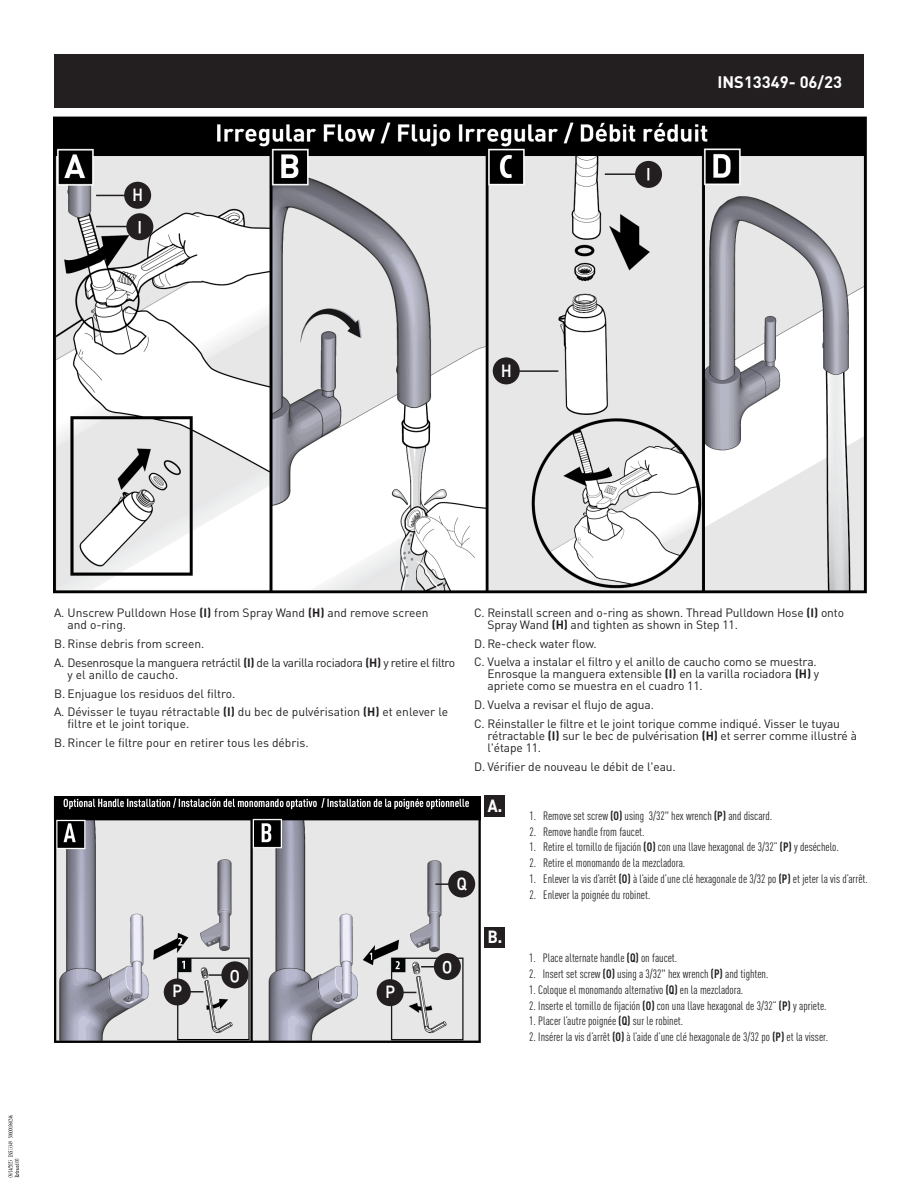
<style>
.page{position:relative;width:918px;height:1188px;background:#fff}
.page>*{position:absolute;margin:0;border:0;box-sizing:border-box;transform-origin:0 0}
.Callout_Circles{font:600 18px "DIN2014";color:#fff;scale:.9 1}
.Bolded{font:700 18px "DIN2014";color:#fff;scale:.9 1}
.t1{font:700 16.5px "DIN Pro";color:#fff}
.List{font:700 13.5px "Myriad Pro";color:#fff}
.Description_Content{font:12px/12px "DIN Pro";letter-spacing:-.01em;color:#231f20}
.Description_Content-2{font:condensed 12px "DIN Pro";color:#231f20}
.Description_Content-3{font:12px/12px "DIN Pro";letter-spacing:-.035em;color:#231f20}
.s1{font-weight:700}
</style>
<div class="page">
<div style="left:54px;top:54px;width:810px;height:54px;background:#231f20"></div>
<img style="left:53px;top:116px;width:814px;height:478px">
<img style="left:53px;top:796px;width:452px;height:247px">
<div style="left:484px;top:927px;width:22px;height:21px;background:#231f20"></div>
<div style="left:124px;top:182px;width:27px;height:27px;background:#231f20;border-radius:50%"></div>
<hr style="left:96px;top:195px;width:31px;height:1px;background:#231f20">
<div style="left:126px;top:213px;width:27px;height:27px;background:#231f20;border-radius:50%"></div>
<hr style="left:96px;top:226px;width:31px;height:1px;background:#231f20">
<div style="left:493px;top:357px;width:27px;height:27px;background:#231f20;border-radius:50%"></div>
<hr style="left:519px;top:370px;width:39px;height:2px;background:#231f20">
<div style="left:635px;top:161px;width:27px;height:27px;background:#231f20;border-radius:50%"></div>
<hr style="left:605px;top:173px;width:31px;height:2px;background:#231f20">
<div style="left:489px;top:799px;width:14px;height:14px;background:#231f20"></div>
<div style="left:221px;top:961px;width:27px;height:27px;background:#231f20;border-radius:50%"></div>
<svg style="left:209px;top:974px;width:13px;height:2px"></svg>
<div style="left:164px;top:978px;width:27px;height:27px;background:#231f20;border-radius:50%"></div>
<svg style="left:190px;top:991px;width:14px;height:2px"></svg>
<div style="left:448px;top:870px;width:27px;height:27px;background:#231f20;border-radius:50%"></div>
<svg style="left:435px;top:883px;width:14px;height:2px"></svg>
<div style="left:434px;top:953px;width:27px;height:27px;background:#231f20;border-radius:50%"></div>
<svg style="left:421px;top:966px;width:13px;height:2px"></svg>
<div style="left:377px;top:979px;width:27px;height:27px;background:#231f20;border-radius:50%"></div>
<svg style="left:404px;top:992px;width:12px;height:1px"></svg>
<svg style="left:8px;top:1115px;width:11px;height:62px"></svg>
<p class="Callout_Circles" style="left:132px;top:183px;width:13px">H</p>
<p class="Callout_Circles" style="left:142px;top:239px;width:7px;rotate:-180deg">I</p>
<p class="Callout_Circles" style="left:501px;top:359px;width:13px">H</p>
<p class="Callout_Circles" style="left:651px;top:187px;width:7px;rotate:-180deg">I</p>
<p class="t1" style="left:717px;top:69px;width:126px">INS13349- 06/23</p>
<p class="Description_Content" style="left:54px;top:606px;width:376px">A. Unscrew Pulldown Hose <span class="s1">(I)</span> from Spray Wand <span class="s1">(H)</span> and remove screen</p>
<p class="Description_Content" style="left:68px;top:618px;width:60px">and o-ring.</p>
<p class="Description_Content" style="left:54px;top:637px;width:152px">B. Rinse debris from screen.</p>
<p class="Description_Content-3" style="left:68px;top:656px;width:389px;text-indent:-14px">A. Desenrosque la manguera retráctil <span class="s1">(I)</span> de la varilla rociadora <span class="s1">(H)</span> y retire el filtro y el anillo de caucho.</p>
<p class="Description_Content" style="left:54px;top:687px;width:183px">B. Enjuague los residuos del filtro.</p>
<p class="Description_Content" style="left:68px;top:705px;width:382px;text-indent:-14px">A. Dévisser le tuyau rétractable <span class="s1">(I)</span> du bec de pulvérisation <span class="s1">(H)</span> et enlever le filtre et le joint torique.</p>
<p class="Description_Content" style="left:54px;top:736px;width:256px">B. Rincer le filtre pour en retirer tous les débris.</p>
<p class="Callout_Circles" style="left:457px;top:872px;width:13px">Q</p>
<p class="Description_Content" style="left:488px;top:606px;width:358px;text-indent:-14px">C. Reinstall screen and o-ring as shown. Thread Pulldown Hose <span class="s1">(I)</span> onto<br>Spray Wand <span class="s1">(H)</span> and tighten as shown in Step 11.</p>
<p class="Description_Content" style="left:474px;top:637px;width:124px">D. Re-check water flow.</p>
<p class="Description_Content" style="left:488px;top:655px;width:333px;text-indent:-14px">C. Vuelva a instalar el filtro y el anillo de caucho como se muestra.<br>Enrosque la manguera extensible <span class="s1">(I)</span> en la varilla rociadora <span class="s1">(H)</span> y apriete como se muestra en el cuadro 11.</p>
<p class="Description_Content" style="left:474px;top:698px;width:182px">D. Vuelva a revisar el flujo de agua.</p>
<p class="Description_Content" style="left:488px;top:717px;width:371px;text-indent:-14px">C. Réinstaller le filtre et le joint torique comme indiqué. Visser le tuyau rétractable <span class="s1">(I)</span> sur le bec de pulvérisation <span class="s1">(H)</span> et serrer comme illustré à l'étape 11.</p>
<p class="Description_Content" style="left:474px;top:760px;width:203px">D. Vérifier de nouveau le débit de l'eau.</p>
<p class="List" style="left:490px;top:797px;width:14px">A.</p>
<p class="Description_Content-2" style="left:530px;top:807px;width:244px">1. Remove set screw <span class="s1">(O)</span> using 3/32" hex wrench <span class="s1">(P)</span> and discard.</p>
<p class="Description_Content-2" style="left:530px;top:823px;width:116px">2. Remove handle from faucet.</p>
<p class="Description_Content-2" style="left:530px;top:838px;width:311px">1. Retire el tornillo de fijación <span class="s1">(O)</span> con una llave hexagonal de 3/32” <span class="s1">(P)</span> y deséchelo.</p>
<p class="Description_Content-2" style="left:530px;top:854px;width:157px">2. Retire el monomando de la mezcladora.</p>
<p class="Description_Content-2" style="left:530px;top:870px;width:340px">1. Enlever la vis d’arrêt <span class="s1">(O)</span> à l’aide d’une clé hexagonale de 3/32 po <span class="s1">(P)</span> et jeter la vis d’arrêt.</p>
<p class="Description_Content-2" style="left:530px;top:886px;width:122px">2. Enlever la poignée du robinet.</p>
<p class="Bolded" style="left:488px;top:794px;width:17px">A.</p>
<p class="Callout_Circles" style="left:173px;top:979px;width:12px">P</p>
<p class="Callout_Circles" style="left:240px;top:988px;width:13px;rotate:-180deg">O</p>
<p class="Callout_Circles" style="left:385px;top:980px;width:12px">P</p>
<p class="Callout_Circles" style="left:452px;top:979px;width:13px;rotate:-180deg">O</p>
<p class="Bolded" style="left:488px;top:925px;width:17px">B.</p>
<p class="Description_Content-2" style="left:529px;top:950px;width:150px">1. Place alternate handle <span class="s1">(Q)</span> on faucet.</p>
<p class="Description_Content-2" style="left:529px;top:965px;width:241px">2. Insert set screw <span class="s1">(O)</span> using a 3/32" hex wrench <span class="s1">(P)</span> and tighten.</p>
<p class="Description_Content-2" style="left:529px;top:981px;width:216px">1. Coloque el monomando alternativo <span class="s1">(Q)</span> en la mezcladora.</p>
<p class="Description_Content-2" style="left:529px;top:997px;width:299px">2. Inserte el tornillo de fijación <span class="s1">(O)</span> con una llave hexagonal de 3/32” <span class="s1">(P)</span> y apriete.</p>
<p class="Description_Content-2" style="left:529px;top:1013px;width:156px">1. Placer l’autre poignée <span class="s1">(Q)</span> sur le robinet.</p>
<p class="Description_Content-2" style="left:529px;top:1028px;width:300px">2. Insérer la vis d’arrêt <span class="s1">(O)</span> à l’aide d’une clé hexagonale de 3/32 po <span class="s1">(P)</span> et la visser.</p>
</div>
